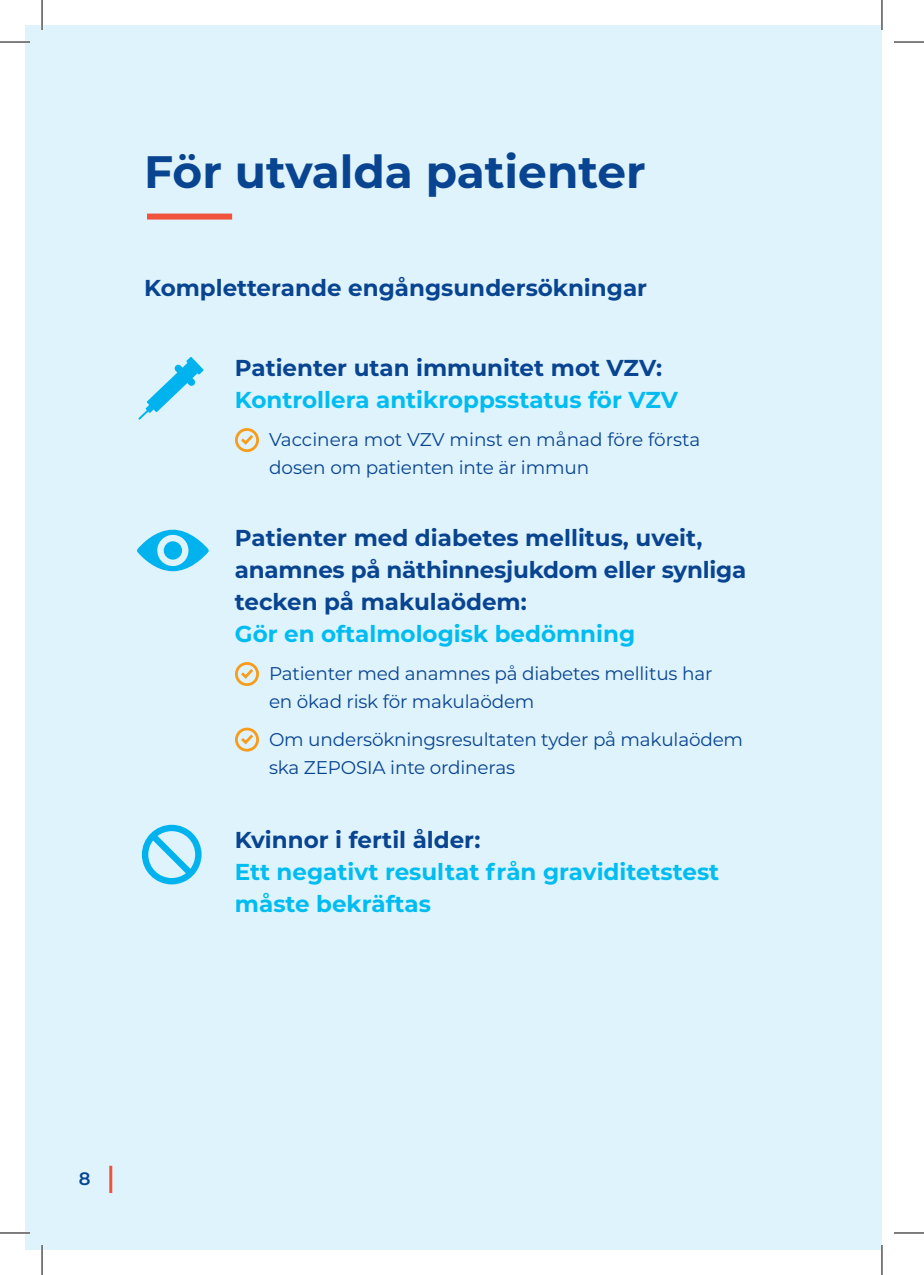
<style>
.page{position:relative;width:924px;height:1275px;background:#fff}
.page>*{position:absolute;margin:0;border:0;box-sizing:border-box;transform-origin:0 0}
.t1{font:700 45.4px "Montserrat";color:#094491}
.t2{font:700 23px/32.2px "Montserrat";color:#094491}
.t3{font:700 23px/32.2px "Montserrat";color:#00bcf1}
.t4{font:18.4px/27.6px "Montserrat";letter-spacing:-.01em;color:#094491}
.t5{font:600 18px "Montserrat";color:#094491}
</style>
<div class="page">
<div style="left:25px;top:25px;width:856px;height:1225px;background:#def3fc"></div>
<hr style="left:109px;top:1165px;width:3px;height:28px;background:#f0523c">
<svg style="left:138px;top:357px;width:65px;height:63px"></svg>
<svg style="left:137px;top:530px;width:72px;height:41px"></svg>
<svg style="left:142px;top:825px;width:59px;height:59px"></svg>
<svg style="left:235px;top:428px;width:24px;height:24px"></svg>
<svg style="left:235px;top:662px;width:24px;height:24px"></svg>
<svg style="left:235px;top:727px;width:24px;height:25px"></svg>
<div style="left:147px;top:213px;width:85px;height:6px;background:#f0523c"></div>
<hr style="left:0;top:41px;width:30px;height:2px;background:#fff">
<hr style="left:0;top:1231px;width:30px;height:3px;background:#fff">
<hr style="left:41px;top:0;width:2px;height:30px;background:#fff">
<hr style="left:41px;top:1245px;width:2px;height:30px;background:#fff">
<hr style="left:880px;top:0;width:2px;height:30px;background:#fff">
<hr style="left:880px;top:1245px;width:2px;height:30px;background:#fff">
<hr style="left:0;top:42px;width:30px;height:1px;background:#000">
<hr style="left:893px;top:42px;width:30px;height:1px;background:#000">
<hr style="left:0;top:1232px;width:30px;height:1px;background:#000">
<hr style="left:893px;top:1232px;width:30px;height:1px;background:#000">
<hr style="left:42px;top:0;width:1px;height:30px;background:#000">
<hr style="left:42px;top:1245px;width:1px;height:30px;background:#000">
<hr style="left:881px;top:0;width:1px;height:30px;background:#000">
<hr style="left:881px;top:1245px;width:1px;height:30px;background:#000">
<h1 class="t1" style="left:144px;top:139px;width:502px">För utvalda patienter</h1>
<p class="t2" style="left:144px;top:271px;width:504px">Kompletterande engångsundersökningar</p>
<p class="t2" style="left:235px;top:351px;width:428px">Patienter utan immunitet mot VZV:</p>
<p class="t3" style="left:235px;top:383px;width:444px">Kontrollera antikroppsstatus för VZV</p>
<p class="t4" style="left:269px;top:425px;width:432px">Vaccinera mot VZV minst en månad före första dosen om patienten inte är immun</p>
<p class="t2" style="left:235px;top:520px;width:512px">Patienter med diabetes mellitus, uveit, anamnes på näthinnesjukdom eller synliga tecken på makulaödem:</p>
<p class="t3" style="left:235px;top:617px;width:401px">Gör en oftalmologisk bedömning</p>
<p class="t4" style="left:269px;top:659px;width:444px">Patienter med anamnes på diabetes mellitus har en ökad risk för makulaödem</p>
<p class="t4" style="left:269px;top:725px;width:475px">Om undersökningsresultaten tyder på makulaödem ska ZEPOSIA inte ordineras</p>
<p class="t2" style="left:235px;top:822px;width:247px">Kvinnor i fertil ålder:</p>
<p class="t3" style="left:235px;top:854px;width:485px">Ett negativt resultat från graviditetstest måste bekräftas</p>
<p class="t5" style="left:79px;top:1166px;width:13px">8</p>
</div>
